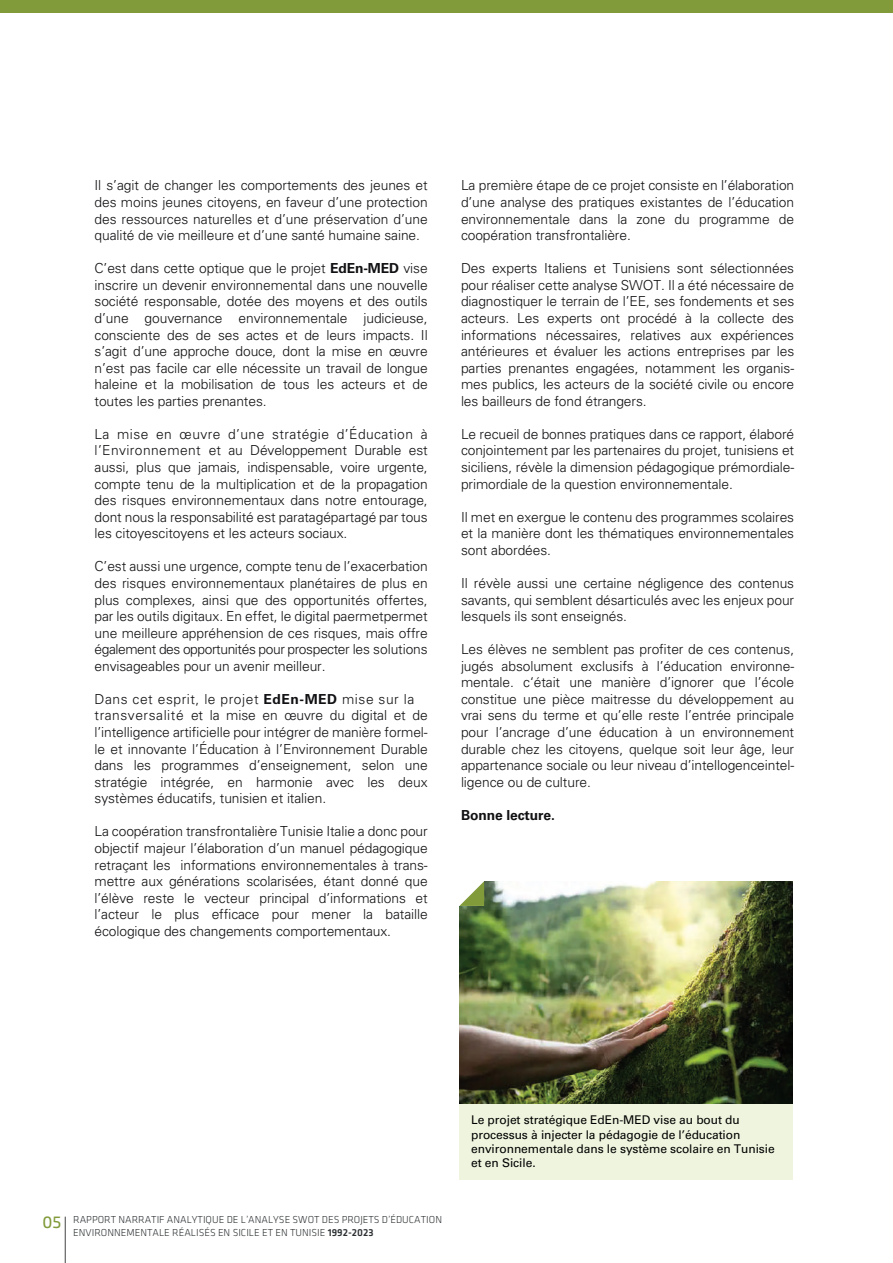
<style>
.page{position:relative;width:893px;height:1263px;background:#fff}
.page>*{position:absolute;margin:0;border:0;box-sizing:border-box;transform-origin:0 0}
.t1{font:300 13.8px/16.5px "Univers LT Std";letter-spacing:-.005em;color:#111013;text-align:justify}
.t2{font:700 13.8px "Univers LT Std";letter-spacing:-.005em;color:#111013}
.t3{font:12px/14.4px "Univers LT Std";letter-spacing:-.005em;color:#000}
.t4{font:300 10.5px/12.6px "Klavika";color:#2c3032}
.s1{font-weight:700}
.s2{font-family:"Exo 2";font-weight:500;font-size:16.5px;color:#819b3b}
.s3{font-weight:500}
</style>
<div class="page">
<div style="left:459px;top:881px;width:333px;height:298px;background:#eef4de"></div>
<img style="left:459px;top:881px;width:333px;height:222px">
<svg style="left:459px;top:881px;width:25px;height:25px"></svg>
<div style="left:0;top:0;width:893px;height:13px;background:#819b3b"></div>
<hr style="left:65px;top:1216px;width:1px;height:47px;background:#434343">
<p class="t1" style="left:95px;top:177px;width:335px">Il s’agit de changer les comportements des jeunes et des moins jeunes citoyens, en faveur d’une protection des ressources naturelles et d’une préservation d’une qualité de vie meilleure et d’une santé humaine saine.</p>
<p class="t1" style="left:95px;top:260px;width:335px">C’est dans cette optique que le projet <span class="s1">EdEn-MED</span> vise inscrire un devenir environnemental dans une nouvelle société responsable, dotée des moyens et des outils d’une gouvernance environnementale judicieuse, consciente des de ses actes et de leurs impacts. Il s’agit d’une approche douce, dont la mise en œuvre n’est pas facile car elle nécessite un travail de longue haleine et la mobilisation de tous les acteurs et de toutes les parties prenantes.</p>
<p class="t1" style="left:95px;top:426px;width:335px">La mise en œuvre d’une stratégie d’Éducation à l’Environnement et au Développement Durable est aussi, plus que jamais, indispensable, voire urgente, compte tenu de la multiplication et de la propagation des risques environnementaux dans notre entourage, dont nous la responsabilité est paratagépartagé par tous les citoyescitoyens et les acteurs sociaux.</p>
<p class="t1" style="left:95px;top:558px;width:335px">C’est aussi une urgence, compte tenu de l’exacerbation des risques environnementaux planétaires de plus en plus complexes, ainsi que des opportunités offertes, par les outils digitaux. En effet, le digital paermetpermet une meilleure appréhension de ces risques, mais offre également des opportunités pour prospecter les solutions envisageables pour un avenir meilleur.</p>
<p class="t1" style="left:95px;top:691px;width:335px;text-align:left">Dans cet esprit, le projet <span class="s1">EdEn-MED</span> mise sur la transversalité et la mise en œuvre du digital et de l’intelligence artificielle pour intégrer de manière formel&shy;le et innovante l’Éducation à l’Environnement Durable dans les programmes d’enseignement, selon une stratégie intégrée, en harmonie avec les deux systèmes éducatifs, tunisien et italien.</p>
<p class="t1" style="left:95px;top:823px;width:335px">La coopération transfrontalière Tunisie Italie a donc pour objectif majeur l’élaboration d’un manuel pédagogique retraçant les informations environnementales à trans&shy;mettre aux générations scolarisées, étant donné que l’élève reste le vecteur principal d’informations et l’acteur le plus efficace pour mener la bataille écologique des changements comportementaux.</p>
<p class="t1" style="left:461px;top:177px;width:335px">La première étape de ce projet consiste en l’élaboration d’une analyse des pratiques existantes de l’éducation environnementale dans la zone du programme de coopération transfrontalière.</p>
<p class="t1" style="left:461px;top:260px;width:335px">Des experts Italiens et Tunisiens sont sélectionnées pour réaliser cette analyse SWOT. Il a été nécessaire de diagnostiquer le terrain de l’EE, ses fondements et ses acteurs. Les experts ont procédé à la collecte des informations nécessaires, relatives aux expériences antérieures et évaluer les actions entreprises par les parties prenantes engagées, notamment les organis&shy;mes publics, les acteurs de la société civile ou encore les bailleurs de fond étrangers.</p>
<p class="t1" style="left:461px;top:426px;width:335px">Le recueil de bonnes pratiques dans ce rapport, élaboré conjointement par les partenaires du projet, tunisiens et siciliens, révèle la dimension pédagogique prémordiale&shy;primordiale de la question environnementale.</p>
<p class="t1" style="left:461px;top:509px;width:335px">Il met en exergue le contenu des programmes scolaires et la manière dont les thématiques environnementales sont abordées.</p>
<p class="t1" style="left:461px;top:575px;width:335px">Il révèle aussi une certaine négligence des contenus savants, qui semblent désarticulés avec les enjeux pour lesquels ils sont enseignés.</p>
<p class="t1" style="left:461px;top:641px;width:335px">Les élèves ne semblent pas profiter de ces contenus, jugés absolument exclusifs à l’éducation environne&shy;mentale. c‘était une manière d’ignorer que l’école constitue une pièce maitresse du développement au vrai sens du terme et qu’elle reste l’entrée principale pour l’ancrage d’une éducation à un environnement durable chez les citoyens, quelque soit leur âge, leur appartenance sociale ou leur niveau d’intellogenceintel&shy;ligence ou de culture.</p>
<p class="t2" style="left:461px;top:807px;width:95px">Bonne lecture.</p>
<p class="t4" style="left:73px;top:1213px;width:370px;text-indent:-31px"><span class="s2">05</span> RAPPORT NARRATIF ANALYTIQUE DE L’ANALYSE SWOT DES PROJETS D’ÉDUCATION<br>ENVIRONNEMENTALE RÉALISÉS EN SICILE ET EN TUNISIE <span class="s3">1992-2023</span></p>
<p class="t3" style="left:471px;top:1113px;width:305px">Le projet stratégique EdEn-MED vise au bout du processus à injecter la pédagogie de l’éducation environnementale dans le système scolaire en Tunisie et en Sicile.</p>
</div>
